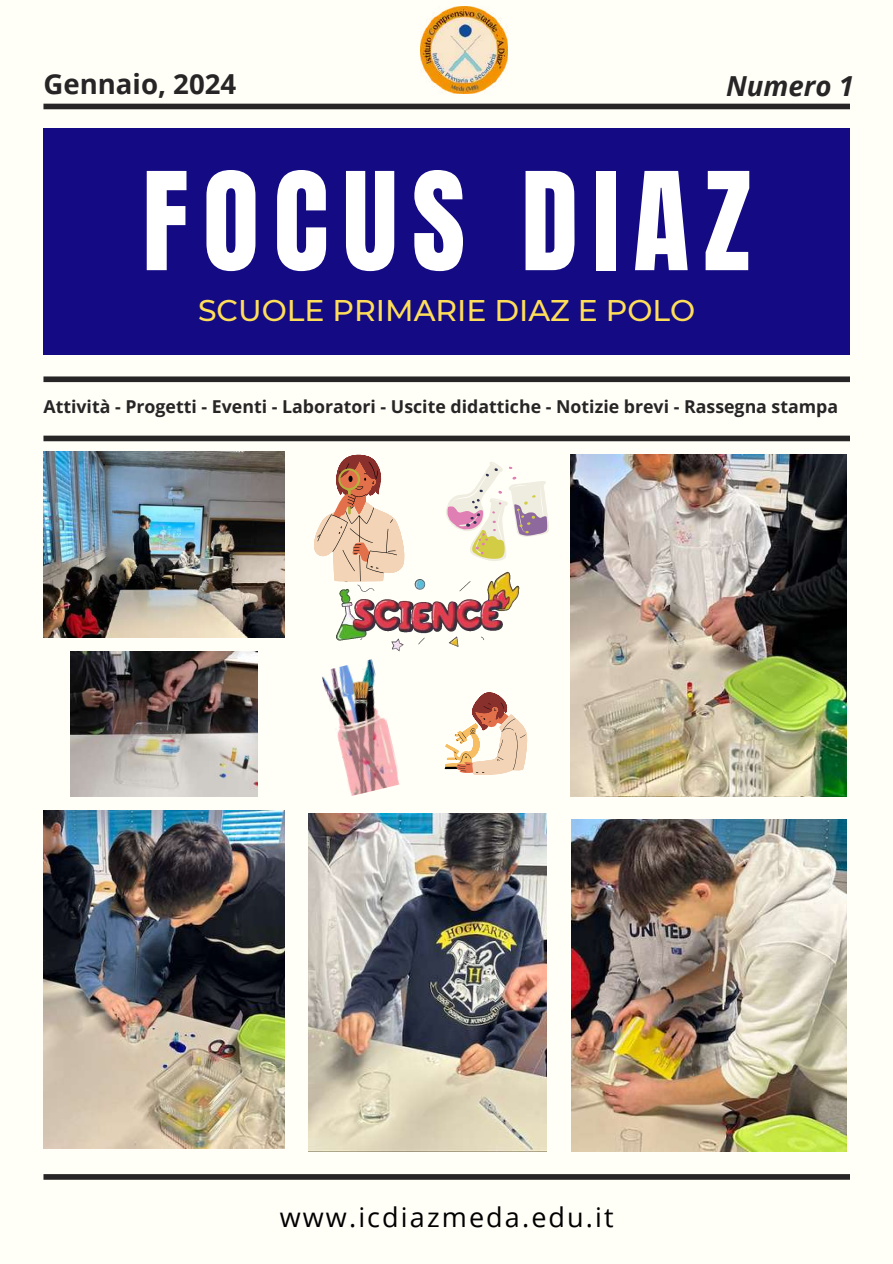
<style>
.page{position:relative;width:893px;height:1264px;background:#fff}
.page>*{position:absolute;margin:0;border:0;box-sizing:border-box;transform-origin:0 0}
.t1{font:115.5px "Anton";letter-spacing:.125em;color:#fff}
.t2{font:500 29.85px "Montserrat";color:#ffde59}
.t3{font:700 27.6px "Open Sans";color:#272525}
.t4{font:italic 700 27.6px "Open Sans";color:#272525}
.t5{font:27px "Open Sans";letter-spacing:.08em;color:#000}
.t6{font:700 17.7px "Open Sans";color:#272525}
</style>
<div class="page">
<div style="left:0;top:0;width:892px;height:1263px;background:#fffef7"></div>
<div style="left:43px;top:104px;width:806px;height:5px;background:#272525"></div>
<div style="left:43px;top:128px;width:806px;height:227px;background:#130a84"></div>
<div style="left:43px;top:376px;width:806px;height:6px;background:#272525"></div>
<div style="left:43px;top:435px;width:806px;height:6px;background:#272525"></div>
<div style="left:43px;top:1174px;width:806px;height:5px;background:#272525"></div>
<img style="left:420px;top:7px;width:87px;height:87px">
<img style="left:70px;top:651px;width:187px;height:145px">
<img style="left:44px;top:451px;width:241px;height:186px">
<img style="left:43px;top:810px;width:241px;height:338px">
<img style="left:308px;top:813px;width:239px;height:338px">
<img style="left:571px;top:819px;width:275px;height:331px">
<img style="left:571px;top:455px;width:275px;height:342px">
<svg style="left:446px;top:462px;width:103px;height:99px"></svg>
<img style="left:336px;top:571px;width:183px;height:80px">
<svg style="left:314px;top:455px;width:92px;height:127px"></svg>
<svg style="left:444px;top:692px;width:84px;height:83px"></svg>
<img style="left:322px;top:659px;width:78px;height:137px">
<h3 class="t3" style="left:43px;top:65px;width:194px">Gennaio, 2024</h3>
<h3 class="t4" style="left:726px;top:67px;width:129px">Numero 1</h3>
<h1 class="t1" style="left:142px;top:139px;width:610px">FOCUS DIAZ</h1>
<h2 class="t2" style="left:198px;top:292px;width:498px">SCUOLE PRIMARIE DIAZ E POLO</h2>
<p class="t6" style="left:43px;top:394px;width:796px">Attività - Progetti - Eventi - Laboratori - Uscite didattiche - Notizie brevi - Rassegna stampa</p>
<h3 class="t5" style="left:280px;top:1197px;width:335px">www.icdiazmeda.edu.it</h3>
</div>
